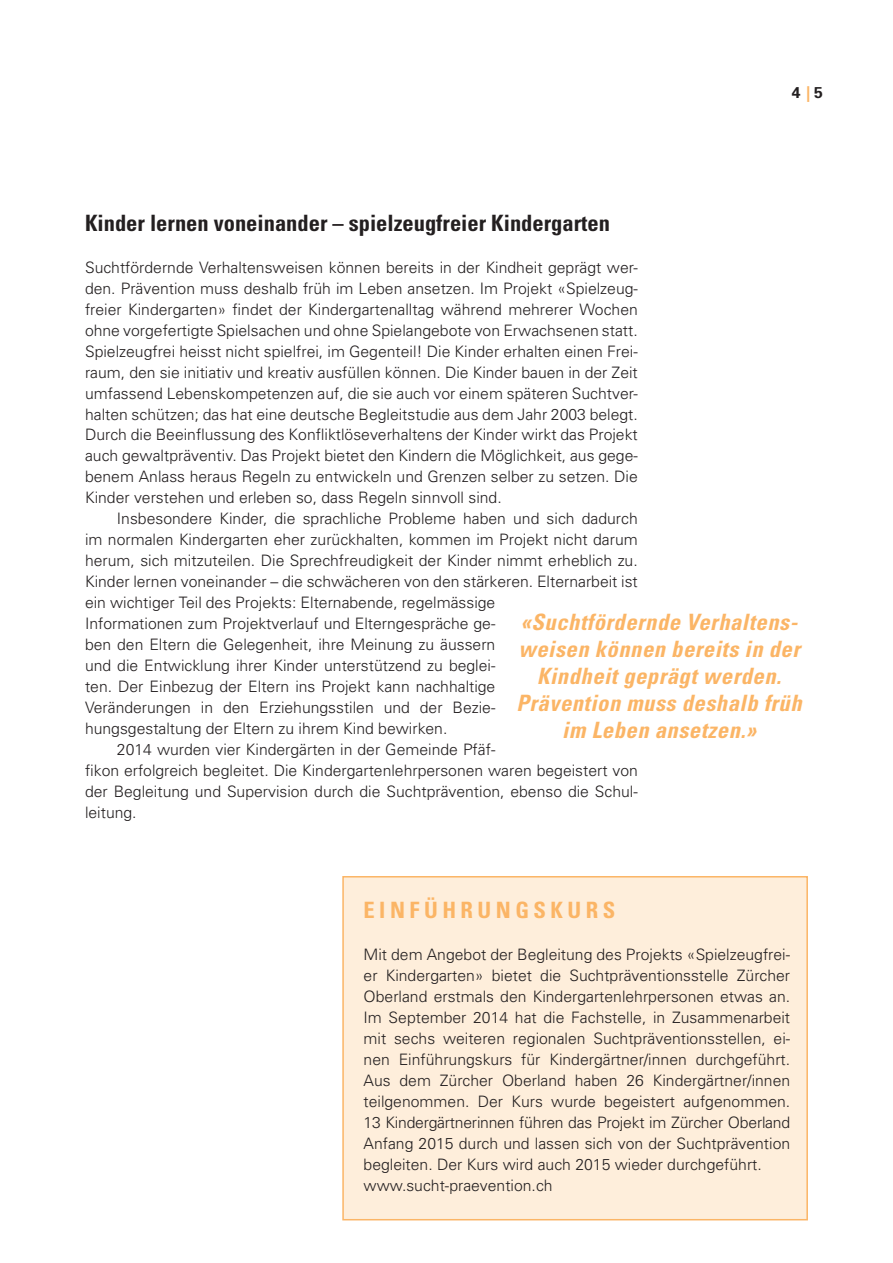
<style>
.page{position:relative;width:893px;height:1263px;background:#fff}
.page>*{position:absolute;margin:0;border:0;box-sizing:border-box;transform-origin:0 0}
.t1{font:italic 700 condensed 22.5px/27px "Univers";letter-spacing:.025em;color:#fbb566;text-align:center}
.t2{font:700 condensed 22.5px "Univers";color:#231f20}
.t3{font:700 condensed 22.5px "Univers";letter-spacing:.2em;color:#fbb566}
.t4{font:300 15.75px/21px "Univers";color:#231f20;text-align:justify}
.t5{font:700 15.75px "Univers";color:#231f20}
.s1{color:#fbb566}
</style>
<div class="page">
<div style="left:342px;top:876px;width:466px;height:344px;background:#feeedb;border:2px solid #fbb566"></div>
<p class="t5" style="left:792px;top:82px;width:33px">4<span class="s1">|</span>5</p>
<h1 class="t2" style="left:85px;top:209px;width:526px">Kinder lernen voneinander – spielzeugfreier Kindergarten</h1>
<p class="t4" style="left:85px;top:256px;width:554px">Suchtfördernde Verhaltensweisen können bereits in der Kindheit geprägt wer&shy;den. Prävention muss deshalb früh im Leben ansetzen. Im Projekt «Spielzeug&shy;freier Kindergarten» findet der Kindergartenalltag während mehrerer Wochen ohne vorgefertigte Spielsachen und ohne Spielangebote von Erwachsenen statt.<br>Spielzeugfrei heisst nicht spielfrei, im Gegenteil! Die Kinder erhalten einen Frei&shy;raum, den sie initiativ und kreativ ausfüllen können. Die Kinder bauen in der Zeit umfassend Lebenskompetenzen auf, die sie auch vor einem späteren Suchtver&shy;halten schützen; das hat eine deutsche Begleitstudie aus dem Jahr 2003 belegt.<br>Durch die Beeinflussung des Konfliktlöseverhaltens der Kinder wirkt das Projekt auch gewaltpräventiv. Das Projekt bietet den Kindern die Möglichkeit, aus gege&shy;benem Anlass heraus Regeln zu entwickeln und Grenzen selber zu setzen. Die Kinder verstehen und erleben so, dass Regeln sinnvoll sind.</p>
<p class="t4" style="left:117px;top:508px;width:522px">Insbesondere Kinder, die sprachliche Probleme haben und sich dadurch</p>
<p class="t4" style="left:85px;top:529px;width:554px">im normalen Kindergarten eher zurückhalten, kommen im Projekt nicht darum</p>
<p class="t4" style="left:85px;top:550px;width:554px">herum, sich mitzuteilen. Die Sprechfreudigkeit der Kinder nimmt erheblich zu.</p>
<p class="t4" style="left:85px;top:571px;width:554px">Kinder lernen voneinander – die schwächeren von den stärkeren. Elternarbeit ist</p>
<p class="t4" style="left:85px;top:592px;width:412px">ein wichtiger Teil des Projekts: Elternabende, regelmässige</p>
<p class="t4" style="left:85px;top:613px;width:412px">Informationen zum Projektverlauf und Elterngespräche ge-</p>
<p class="t4" style="left:85px;top:634px;width:412px">ben den Eltern die Gelegenheit, ihre Meinung zu äussern</p>
<p class="t4" style="left:85px;top:655px;width:412px">und die Entwicklung ihrer Kinder unterstützend zu beglei-</p>
<p class="t4" style="left:85px;top:676px;width:412px">ten. Der Einbezug der Eltern ins Projekt kann nachhaltige</p>
<p class="t4" style="left:85px;top:697px;width:412px">Veränderungen in den Erziehungsstilen und der Bezie-</p>
<p class="t4" style="left:85px;top:718px;width:364px">hungsgestaltung der Eltern zu ihrem Kind bewirken.</p>
<p class="t4" style="left:117px;top:739px;width:380px">2014 wurden vier Kindergärten in der Gemeinde Pfäf-</p>
<p class="t4" style="left:85px;top:760px;width:554px">fikon erfolgreich begleitet. Die Kindergartenlehrpersonen waren begeistert von</p>
<p class="t4" style="left:85px;top:781px;width:554px">der Begleitung und Supervision durch die Suchtprävention, ebenso die Schul-</p>
<p class="t4" style="left:85px;top:802px;width:53px">leitung.</p>
<h1 class="t1" style="left:516px;top:608px;width:287px">«Suchtfördernde Verhaltens&shy;weisen können bereits in der<br>Kindheit geprägt werden.<br>Prävention muss deshalb früh im Leben ansetzen.»</h1>
<h1 class="t3" style="left:364px;top:896px;width:253px">EINFÜHRUNGSKURS</h1>
<p class="t4" style="left:364px;top:944px;width:428px;text-align:left">Mit dem Angebot der Begleitung des Projekts «Spielzeugfrei&shy;er Kindergarten» bietet die Suchtpräventionsstelle Zürcher Oberland erstmals den Kindergartenlehrpersonen etwas an.<br>Im September 2014 hat die Fachstelle, in Zusammenarbeit mit sechs weiteren regionalen Suchtpräventionsstellen, ei&shy;nen Einführungskurs für Kindergärtner/innen durchgeführt.<br>Aus dem Zürcher Oberland haben 26 Kindergärtner/innen teilgenommen. Der Kurs wurde begeistert aufgenommen.<br>13 Kindergärtnerinnen führen das Projekt im Zürcher Oberland Anfang 2015 durch und lassen sich von der Suchtprävention begleiten. Der Kurs wird auch 2015 wieder durchgeführt. www.sucht-praevention.ch</p>
</div>
